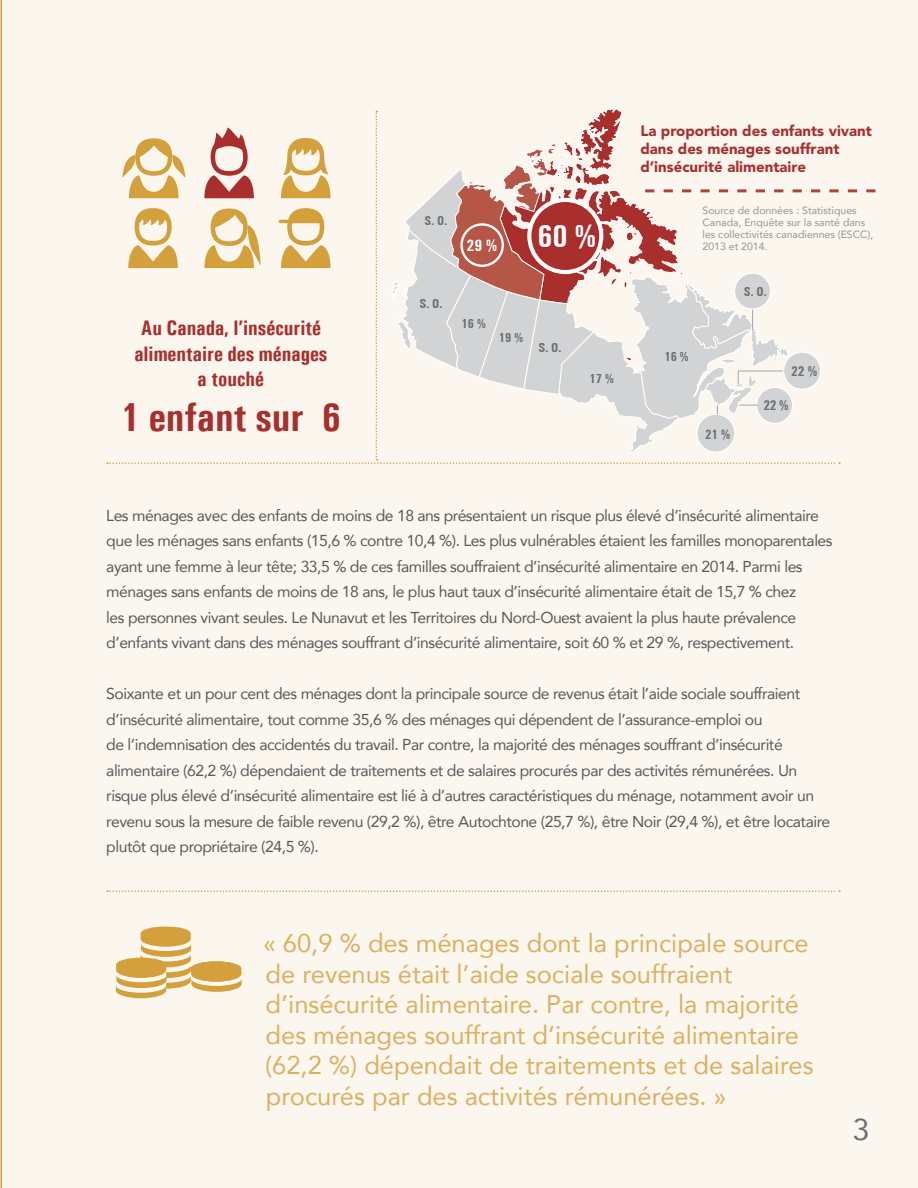
<style>
.page{position:relative;width:918px;height:1188px;background:#fbf6ee}
.page>*{position:absolute;margin:0;border:0;box-sizing:border-box;transform-origin:0 0}
.t1{font:700 40.5px "Univers Condensed";color:#a92f2c}
.t2{font:700 condensed 31.95px "Univers";color:#fff}
.t3{font:30px "Avenir";color:#6d6e71}
.t4{font:30px "Avenir";color:#6d6e71}
.t5{font:25.5px/30.6px "Avenir";color:#dcb061}
.t6{font:700 21px/25.5px "Univers Condensed";color:#a92f2c;text-align:center}
.t7{font:700 condensed 16.5px "Univers";color:#fff}
.t8{font:15.75px/25.5px "Avenir";letter-spacing:-.03em;color:#58595b}
.t9{font:900 15px/18px "Avenir LT Std";color:#a92f2c}
.t10{font:700 condensed 14.25px "Univers";color:#6d6e71}
.t11{font:700 condensed 13.65px "Univers";color:#6d6e71}
.t12{font:700 condensed 13.2px "Univers";color:#6d6e71}
.t13{font:700 condensed 13.05px "Univers";color:#6d6e71}
.t14{font:10.5px/12px "Avenir";color:#939598}
</style>
<div class="page">
<div style="left:141px;top:926px;width:50px;height:15px;background:#d3a03c;border-radius:50%"></div>
<svg style="left:116px;top:934px;width:126px;height:64px;background:#e7cc99"></svg>
<svg style="left:107px;top:109px;width:768px;height:355px;background:#eee2d9"></svg>
<svg style="left:107px;top:890px;width:733px;height:2px"></svg>
<h3 class="t6" style="left:134px;top:315px;width:195px">Au Canada, l’insécurité alimentaire des ménages a touché</h3>
<h1 class="t1" style="left:120px;top:393px;width:222px">1 enfant sur 6</h1>
<p class="t13" style="left:425px;top:213px;width:24px">S. O.</p>
<p class="t7" style="left:467px;top:236px;width:32px">29 %</p>
<h2 class="t2" style="left:537px;top:218px;width:60px">60 %</h2>
<p class="t12" style="left:419px;top:296px;width:24px">S. O.</p>
<p class="t12" style="left:462px;top:316px;width:26px">16 %</p>
<p class="t12" style="left:499px;top:330px;width:26px">19 %</p>
<p class="t12" style="left:539px;top:340px;width:24px">S. O.</p>
<p class="t12" style="left:590px;top:370px;width:26px">17 %</p>
<p class="t9" style="left:640px;top:121px;width:233px">La proportion des enfants vivant dans des ménages souffrant d’insécurité alimentaire</p>
<p class="t14" style="left:703px;top:204px;width:172px">Source de données : Statistiques<br>Canada, Enquête sur la santé dans les collectivités canadiennes (ESCC),<br>2013 et 2014.</p>
<p class="t12" style="left:744px;top:284px;width:24px">S. O.</p>
<p class="t12" style="left:664px;top:349px;width:26px">16 %</p>
<p class="t11" style="left:705px;top:426px;width:27px">21 %</p>
<p class="t10" style="left:791px;top:363px;width:28px">22 %</p>
<p class="t10" style="left:764px;top:397px;width:26px">22 %</p>
<p class="t8" style="left:106px;top:502px;width:728px">Les ménages avec des enfants de moins de 18 ans présentaient un risque plus élevé d’insécurité alimentaire que les ménages sans enfants (15,6 % contre 10,4 %). Les plus vulnérables étaient les familles monoparentales ayant une femme à leur tête; 33,5 % de ces familles souffraient d’insécurité alimentaire en 2014. Parmi les ménages sans enfants de moins de 18 ans, le plus haut taux d’insécurité alimentaire était de 15,7 % chez<br>les personnes vivant seules. Le Nunavut et les Territoires du Nord-Ouest avaient la plus haute prévalence d’enfants vivant dans des ménages souffrant d’insécurité alimentaire, soit 60 % et 29 %, respectivement.</p>
<p class="t8" style="left:106px;top:681px;width:725px">Soixante et un pour cent des ménages dont la principale source de revenus était l’aide sociale souffraient d’insécurité alimentaire, tout comme 35,6 % des ménages qui dépendent de l’assurance-emploi ou<br>de l’indemnisation des accidentés du travail. Par contre, la majorité des ménages souffrant d’insécurité alimentaire (62,2 %) dépendaient de traitements et de salaires procurés par des activités rémunérées. Un risque plus élevé d’insécurité alimentaire est lié à d’autres caractéristiques du ménage, notamment avoir un revenu sous la mesure de faible revenu (29,2 %), être Autochtone (25,7 %), être Noir (29,4 %), et être locataire plutôt que propriétaire (24,5 %).</p>
<p class="t5" style="left:263px;top:927px;width:552px">« 60,9 % des ménages dont la principale source de revenus était l’aide sociale souffraient d’insécurité alimentaire. Par contre, la majorité des ménages souffrant d’insécurité alimentaire (62,2 %) dépendait de traitements et de salaires procurés par des activités rémunérées. »</p>
<h3 class="t3" style="left:853px;top:1105px;width:18px">3</h3>
<h3 class="t4" style="left:853px;top:1105px;width:18px">3</h3>
</div>
